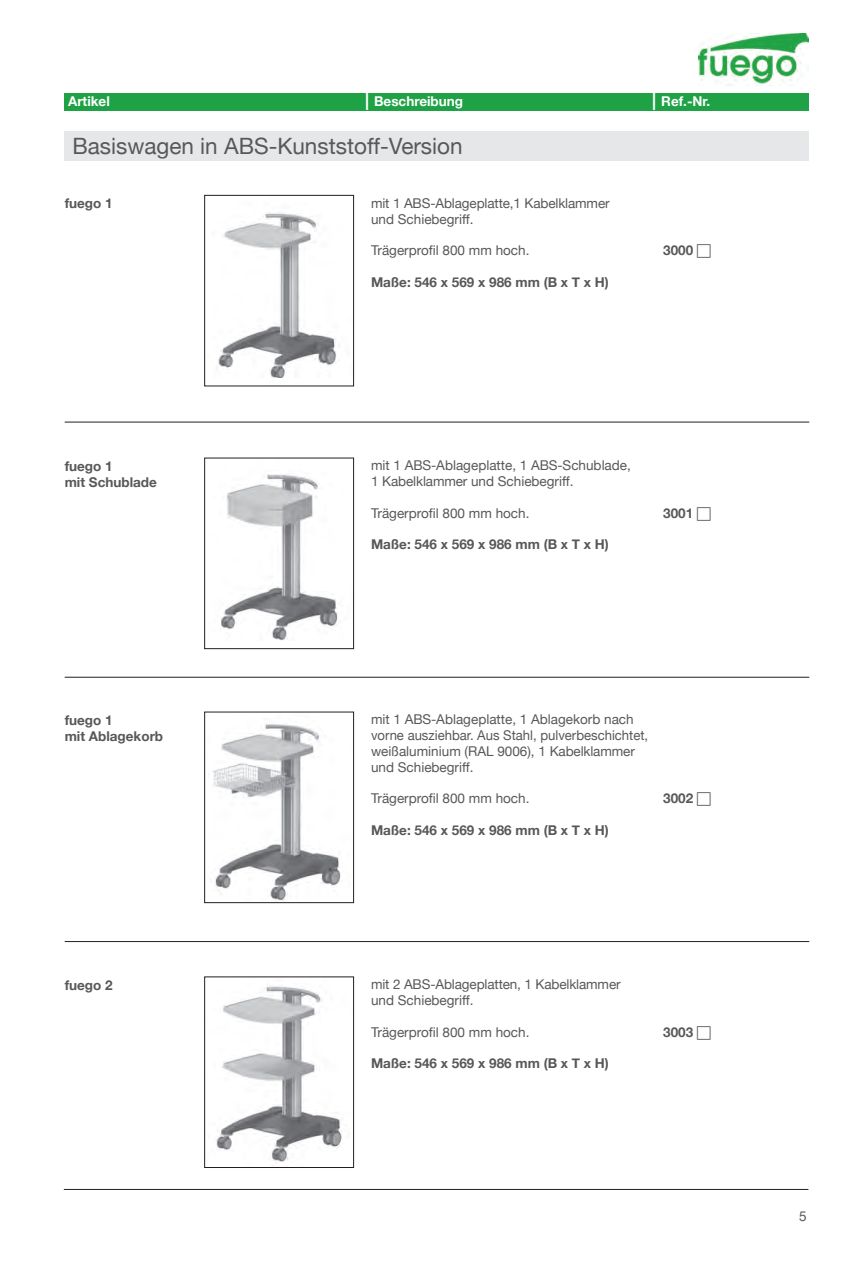
<style>
.page{position:relative;width:851px;height:1263px;background:#fff}
.page>*{position:absolute;margin:0;border:0;box-sizing:border-box;transform-origin:0 0}
.t1{font:22.5px "Helvetica Neue";color:#57585a}
.t2{font:13.5px/15.8px "Helvetica Neue";color:#57585a}
.t3{font:700 13.5px/16.2px "Helvetica Neue";color:#57585a}
.t4{font:700 13.5px "Helvetica Neue";color:#fff}
.s1{font-size:18px}
</style>
<div class="page">
<img style="left:698px;top:33px;width:110px;height:52px">
<hr style="left:64px;top:1189px;width:744px;height:1px;background:#231f20">
<img style="left:218px;top:212px;width:122px;height:166px">
<div style="left:204px;top:195px;width:150px;height:191px;border:1px solid #231f20"></div>
<img style="left:212px;top:724px;width:130px;height:177px">
<div style="left:204px;top:712px;width:150px;height:191px;border:1px solid #231f20"></div>
<img style="left:221px;top:474px;width:117px;height:167px">
<div style="left:204px;top:458px;width:150px;height:191px;border:1px solid #231f20"></div>
<hr style="left:65px;top:422px;width:744px;height:1px;background:#231f20">
<hr style="left:65px;top:677px;width:744px;height:1px;background:#231f20">
<hr style="left:65px;top:941px;width:744px;height:1px;background:#231f20">
<img style="left:216px;top:985px;width:126px;height:178px">
<div style="left:204px;top:976px;width:150px;height:192px;border:1px solid #231f20"></div>
<div style="left:64px;top:131px;width:744px;height:29px;background:#e6e7e9"></div>
<div style="left:64px;top:94px;width:744px;height:17px;background:#1fa245"></div>
<p class="t4" style="left:68px;top:93px;width:43px">Artikel</p>
<p class="t4" style="left:365px;top:93px;width:100px"><span class="s1">|</span> Beschreibung</p>
<p class="t4" style="left:652px;top:93px;width:60px"><span class="s1">|</span> Ref.-Nr.</p>
<h1 class="t1" style="left:72px;top:132px;width:392px">Basiswagen in ABS-Kunststoff-Version</h1>
<p class="t3" style="left:65px;top:195px;width:50px">fuego 1</p>
<p class="t2" style="left:371px;top:195px;width:240px">mit 1 ABS-Ablageplatte,1 Kabelklammer und Schiebegriff.</p>
<p class="t2" style="left:371px;top:242px;width:160px">Trägerprofil 800 mm hoch.</p>
<p class="t3" style="left:663px;top:242px;width:32px">3000</p>
<p class="t3" style="left:371px;top:273px;width:239px">Maße: 546 x 569 x 986 mm (B x T x H)</p>
<p class="t3" style="left:65px;top:458px;width:94px">fuego 1<br>mit Schublade</p>
<p class="t2" style="left:371px;top:458px;width:261px">mit 1 ABS-Ablageplatte, 1 ABS-Schublade,<br>1 Kabelklammer und Schiebegriff.</p>
<p class="t2" style="left:371px;top:505px;width:160px">Trägerprofil 800 mm hoch.</p>
<p class="t3" style="left:663px;top:504px;width:32px">3001</p>
<p class="t3" style="left:371px;top:536px;width:239px">Maße: 546 x 569 x 986 mm (B x T x H)</p>
<p class="t3" style="left:65px;top:711px;width:100px">fuego 1<br>mit Ablagekorb</p>
<p class="t2" style="left:371px;top:712px;width:278px">mit 1 ABS-Ablageplatte, 1 Ablagekorb nach vorne ausziehbar. Aus Stahl, pulverbeschichtet, weißaluminium (RAL 9006), 1 Kabelklammer und Schiebegriff.</p>
<p class="t2" style="left:371px;top:790px;width:160px">Trägerprofil 800 mm hoch.</p>
<p class="t3" style="left:663px;top:790px;width:32px">3002</p>
<p class="t3" style="left:371px;top:821px;width:239px">Maße: 546 x 569 x 986 mm (B x T x H)</p>
<p class="t3" style="left:65px;top:976px;width:50px">fuego 2</p>
<p class="t2" style="left:371px;top:976px;width:251px">mit 2 ABS-Ablageplatten, 1 Kabelklammer und Schiebegriff.</p>
<p class="t2" style="left:371px;top:1024px;width:160px">Trägerprofil 800 mm hoch.</p>
<p class="t3" style="left:663px;top:1023px;width:32px">3003</p>
<p class="t3" style="left:371px;top:1055px;width:239px">Maße: 546 x 569 x 986 mm (B x T x H)</p>
<p class="t2" style="left:799px;top:1208px;width:9px">5</p>
</div>
